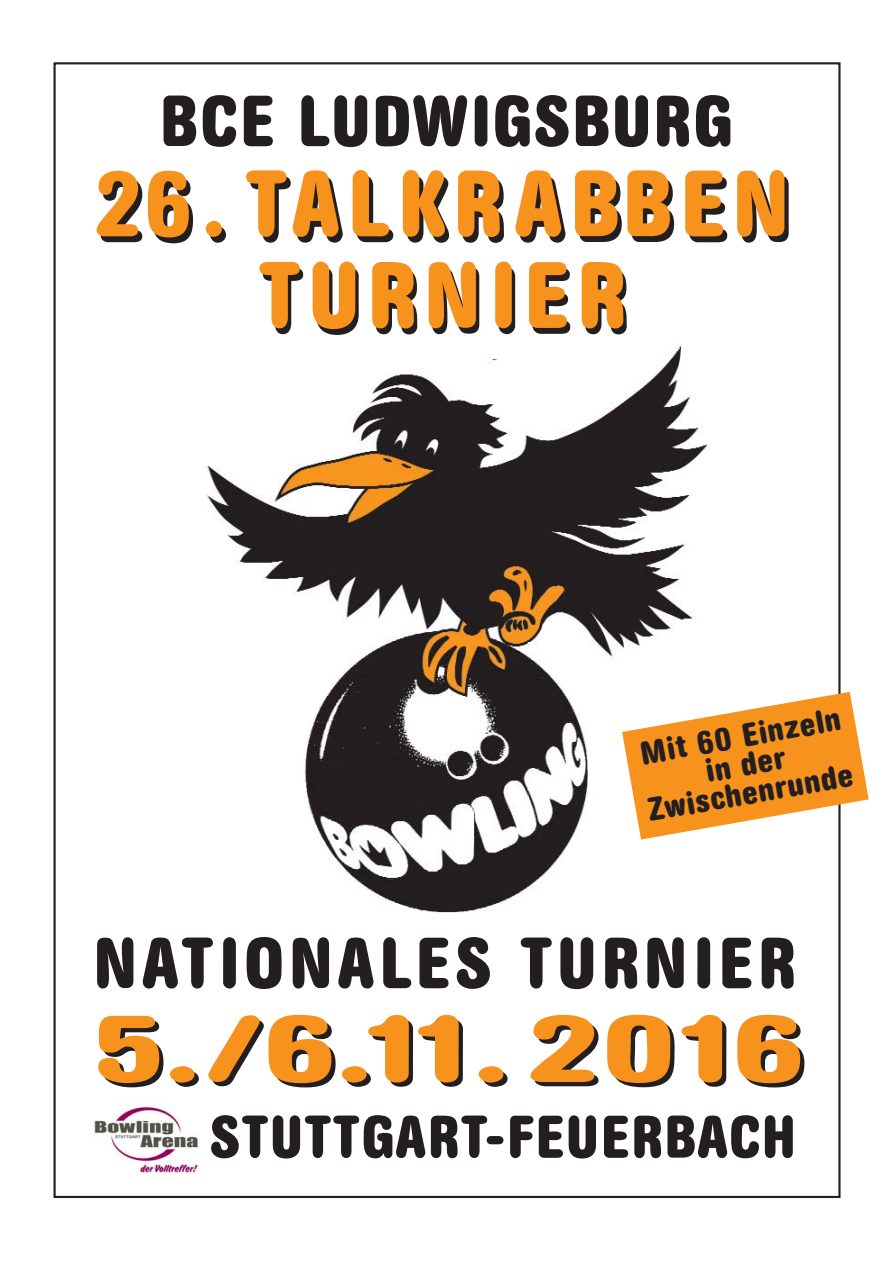
<style>
.page{position:relative;width:893px;height:1262px;background:#fff}
.page>*{position:absolute;margin:0;border:0;box-sizing:border-box;transform-origin:0 0}
.t1{font:96px "Agr Con Bol";letter-spacing:-.055em;color:#f7931d;scale:1.5 1}
.t2{font:93.75px/91.5px "Agr Con Bol";letter-spacing:.105em;color:#f7931d;text-align:center}
.t3{font:72px "Agr Con Bol";letter-spacing:.075em;color:#231f20}
.t4{font:72px "Agr Con Bol";letter-spacing:.05em;color:#231f20}
.t5{font:60px "Agr Con Bol";letter-spacing:.05em;color:#231f20}
.t6{font:33px/28.5px "Agr Con Bol";color:#231f20;text-align:center}
</style>
<div class="page">
<img style="left:207px;top:346px;width:501px;height:567px">
<img style="left:93px;top:1103px;width:105px;height:70px">
<svg style="left:622px;top:692px;width:246px;height:147px"></svg>
<h3 class="t4" style="left:161px;top:95px;width:572px">BCE LUDWIGSBURG</h3>
<h2 class="t2" style="left:97px;top:162px;width:694px">26. TALKRABBEN<br>TURNIER</h2>
<p class="t6" style="left:637px;top:741px;width:208px;rotate:-10deg">Mit 60 Einzeln in der<br>Zwischenrunde</p>
<h3 class="t3" style="left:96px;top:937px;width:701px">NATIONALES TURNIER</h3>
<h1 class="t1" style="left:93px;top:1013px;width:477px">5./6.11. 2016</h1>
<h3 class="t5" style="left:211px;top:1115px;width:586px">STUTTGART-FEUERBACH</h3>
</div>
